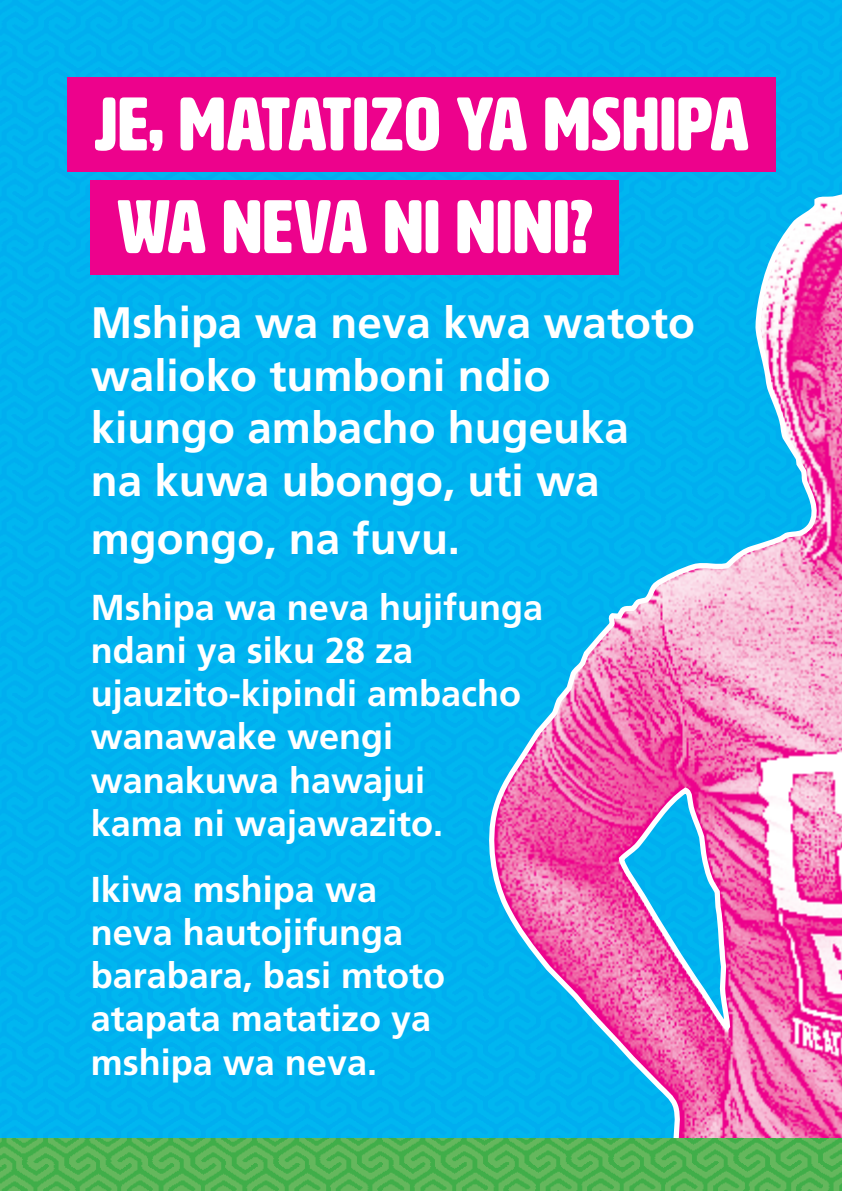
<style>
.page{position:relative;width:842px;height:1191px;background:#fff}
.page>*{position:absolute;margin:0;border:0;box-sizing:border-box;transform-origin:0 0}
.header_1_set_out{font:74.4px "HWT Artz";letter-spacing:.02em;color:#fff}
.accent{font:700 44px/52.8px "Frutiger LT Std";color:#fff}
.body{font:700 36px/43.2px "Frutiger LT Std";color:#fff}
</style>
<div class="page">
<div style="left:0;top:0;width:841px;height:1138px;background:#00b4ef"></div>
<svg style="left:486px;top:148px;width:355px;height:990px;background:#7e98d4"></svg>
<img style="left:0;top:1138px;width:841px;height:53px">
<div style="left:67px;top:77px;width:708px;height:95px;background:#ed028c"></div>
<div style="left:90px;top:180px;width:528px;height:95px;background:#ed028c"></div>
<p class="header_1_set_out" style="left:94px;top:85px;width:656px">JE, MATATIZO YA MSHIPA</p>
<p class="header_1_set_out" style="left:117px;top:188px;width:477px">WA NEVA NI NINI?</p>
<p class="accent" style="left:91px;top:296px;width:605px">Mshipa wa neva kwa watoto walioko tumboni ndio kiungo ambacho hugeuka<br>na kuwa ubongo, uti wa</p>
<p class="accent" style="left:91px;top:512px;width:371px">mgongo, na fuvu.</p>
<p class="body" style="left:91px;top:586px;width:454px">Mshipa wa neva hujifunga ndani ya siku 28 za ujauzito-kipindi ambacho wanawake wengi wanakuwa hawajui<br>kama ni wajawazito.</p>
<p class="body" style="left:91px;top:867px;width:356px">Ikiwa mshipa wa neva hautojifunga barabara, basi mtoto atapata matatizo ya mshipa wa neva.</p>
</div>
